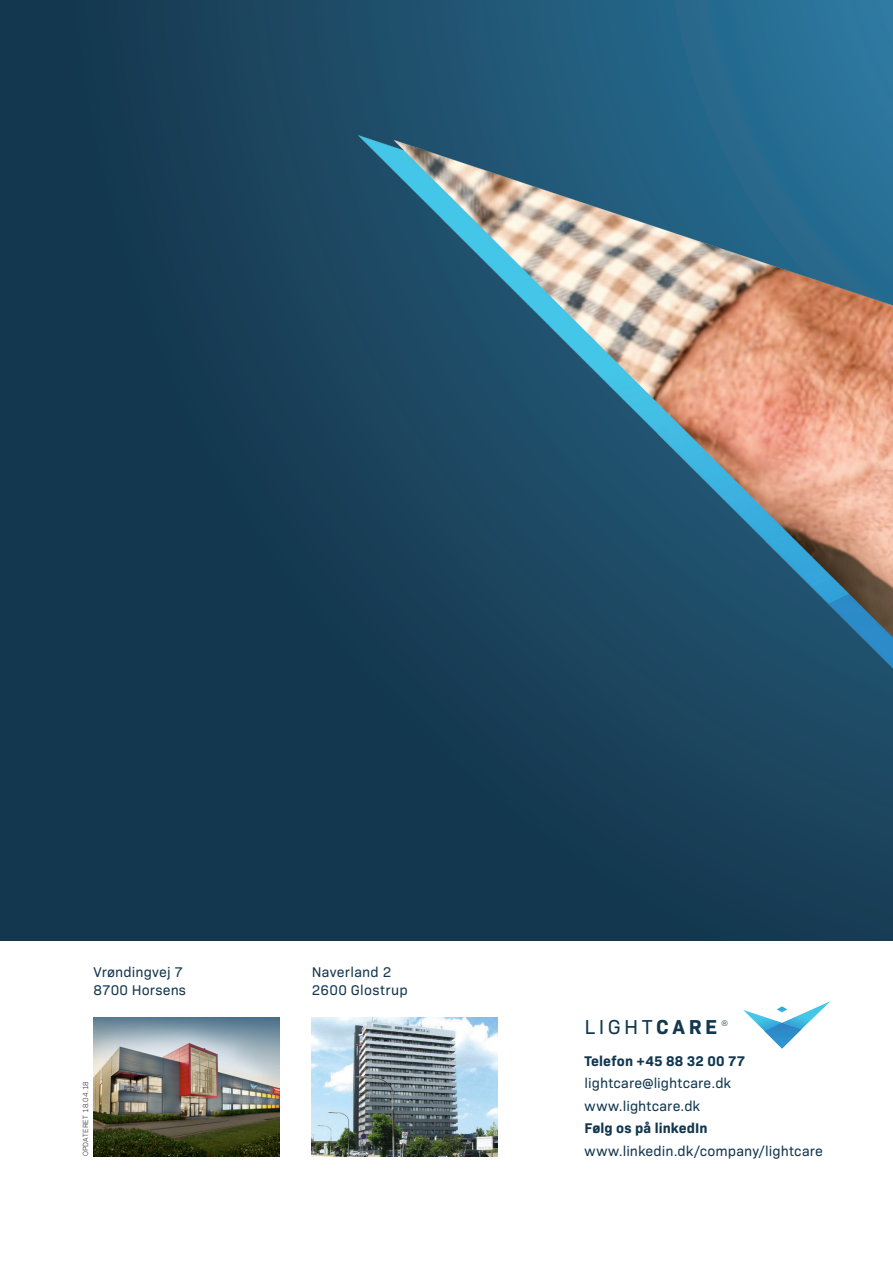
<style>
.page{position:relative;width:893px;height:1263px;background:#fff}
.page>*{position:absolute;margin:0;border:0;box-sizing:border-box;transform-origin:0 0}
.Overskrift{font:20.55px "Bio Sans";letter-spacing:.17em;color:#12374e}
.t1{font:14.25px "Bio Sans";letter-spacing:.015em;color:#12374e}
.t2{font:700 14.25px "Bio Sans";letter-spacing:.01em;color:#12374e}
.Overskrift-2{font:300 8.25px "Bio Sans";color:#12374e}
.t3{font:300 7.5px "Bio Sans";letter-spacing:.03em;color:#231f20}
.s1{font-weight:700}
</style>
<div class="page">
<img style="left:94px;top:1017px;width:186px;height:140px">
<img style="left:312px;top:1017px;width:186px;height:140px">
<div style="left:0;top:0;width:893px;height:940px;background:linear-gradient(to bottom,#173d56,#11354c)"></div>
<img style="left:308px;top:0;width:585px;height:940px">
<svg style="left:743px;top:1001px;width:87px;height:47px"></svg>
<p class="t1" style="left:94px;top:961px;width:91px">Vrøndingvej 7</p>
<p class="t1" style="left:94px;top:980px;width:94px">8700 Horsens</p>
<p class="t3" style="left:80px;top:1156px;width:77px;rotate:-90deg">OPDATERET 18.04.18</p>
<p class="t1" style="left:312px;top:961px;width:81px">Naverland 2</p>
<p class="t1" style="left:312px;top:980px;width:97px">2600 Glostrup</p>
<p class="Overskrift" style="left:584px;top:1012px;width:134px">LIGHT<span class="s1">CARE</span></p>
<p class="Overskrift-2" style="left:721px;top:1017px;width:8px">®</p>
<p class="t2" style="left:584px;top:1050px;width:162px">Telefon +45 88 32 00 77</p>
<p class="t1" style="left:584px;top:1073px;width:148px">lightcare@lightcare.dk</p>
<p class="t1" style="left:584px;top:1095px;width:117px">www.lightcare.dk</p>
<p class="t2" style="left:584px;top:1117px;width:125px">Følg os på linkedIn</p>
<p class="t1" style="left:584px;top:1140px;width:240px">www.linkedin.dk/company/lightcare</p>
</div>
